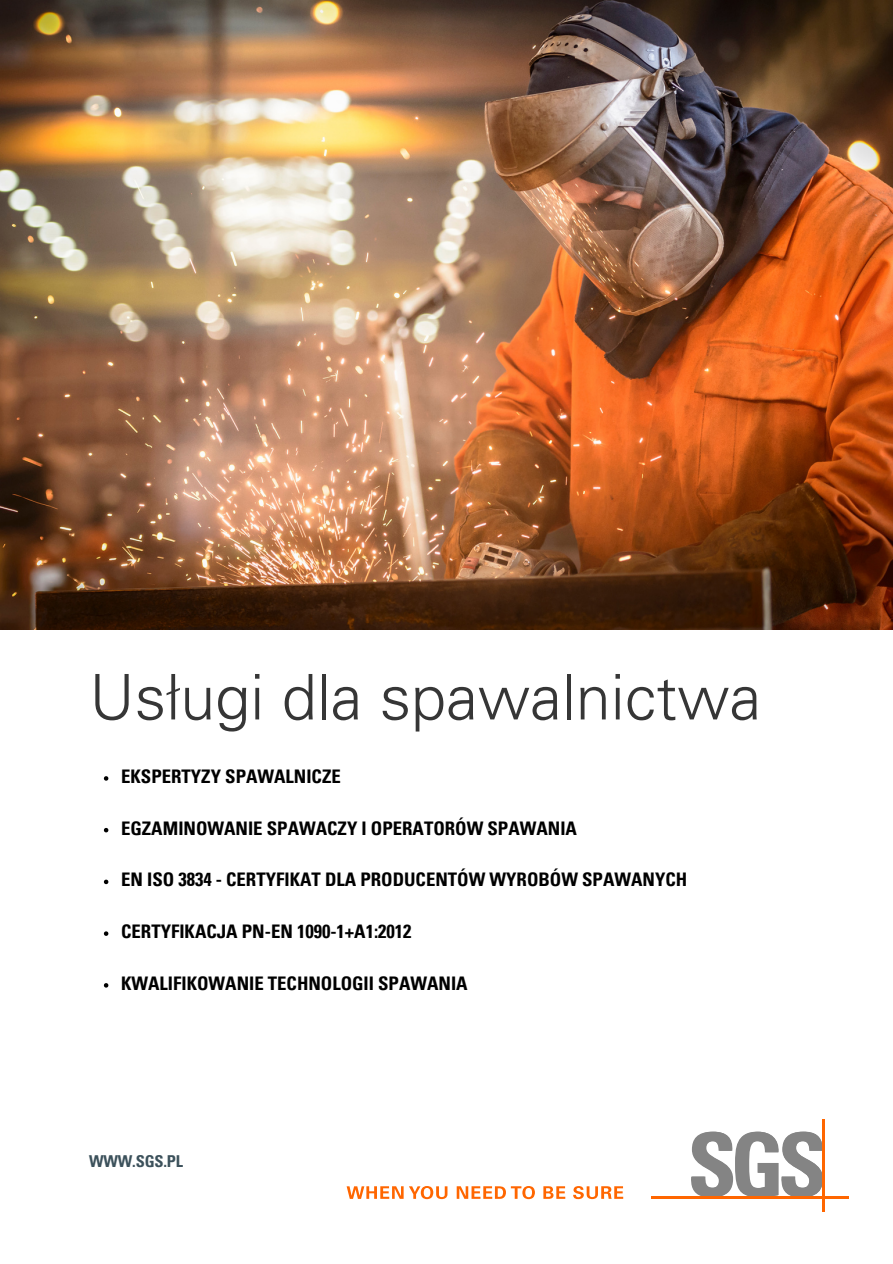
<style>
.page{position:relative;width:893px;height:1264px;background:#fff}
.page>*{position:absolute;margin:0;border:0;box-sizing:border-box;transform-origin:0 0}
.t1{font:300 63px "Univers LT Pro 45";color:#363636}
.t2{font:700 condensed 18.75px "Univers LT Pro";color:#000}
.t3{font:700 condensed 16.35px "Univers LT Std";letter-spacing:-.01em;color:#3c515b}
</style>
<div class="page">
<img style="left:0;top:0;width:892px;height:630px">
<svg style="left:346px;top:1186px;width:57px;height:12px"></svg>
<svg style="left:409px;top:1186px;width:38px;height:13px"></svg>
<svg style="left:456px;top:1186px;width:79px;height:13px"></svg>
<svg style="left:543px;top:1186px;width:22px;height:12px"></svg>
<svg style="left:573px;top:1186px;width:50px;height:13px"></svg>
<hr style="left:651px;top:1196px;width:197px;height:2px;background:#f60">
<hr style="left:822px;top:1119px;width:2px;height:92px;background:#f60">
<svg style="left:691px;top:1131px;width:131px;height:64px"></svg>
<hr style="left:652px;top:1195px;width:196px;height:3px;background:#f60">
<svg style="left:104px;top:776px;width:4px;height:4px"></svg>
<svg style="left:104px;top:828px;width:4px;height:4px"></svg>
<svg style="left:104px;top:879px;width:4px;height:5px"></svg>
<svg style="left:104px;top:931px;width:4px;height:4px"></svg>
<svg style="left:104px;top:983px;width:4px;height:4px"></svg>
<h1 class="t1" style="left:89px;top:673px;width:673px">Usługi dla spawalnictwa</h1>
<p class="t2" style="left:121px;top:769px;width:221px">EKSPERTYZY SPAWALNICZE</p>
<p class="t2" style="left:121px;top:821px;width:457px">EGZAMINOWANIE SPAWACZY I OPERATORÓW SPAWANIA</p>
<p class="t2" style="left:121px;top:872px;width:567px">EN ISO 3834 - CERTYFIKAT DLA PRODUCENTÓW WYROBÓW SPAWANYCH</p>
<p class="t2" style="left:121px;top:924px;width:292px">CERTYFIKACJA PN-EN 1090-1+A1:2012</p>
<p class="t2" style="left:121px;top:976px;width:348px">KWALIFIKOWANIE TECHNOLOGII SPAWANIA</p>
<p class="t3" style="left:89px;top:1155px;width:95px">WWW.SGS.PL</p>
</div>
